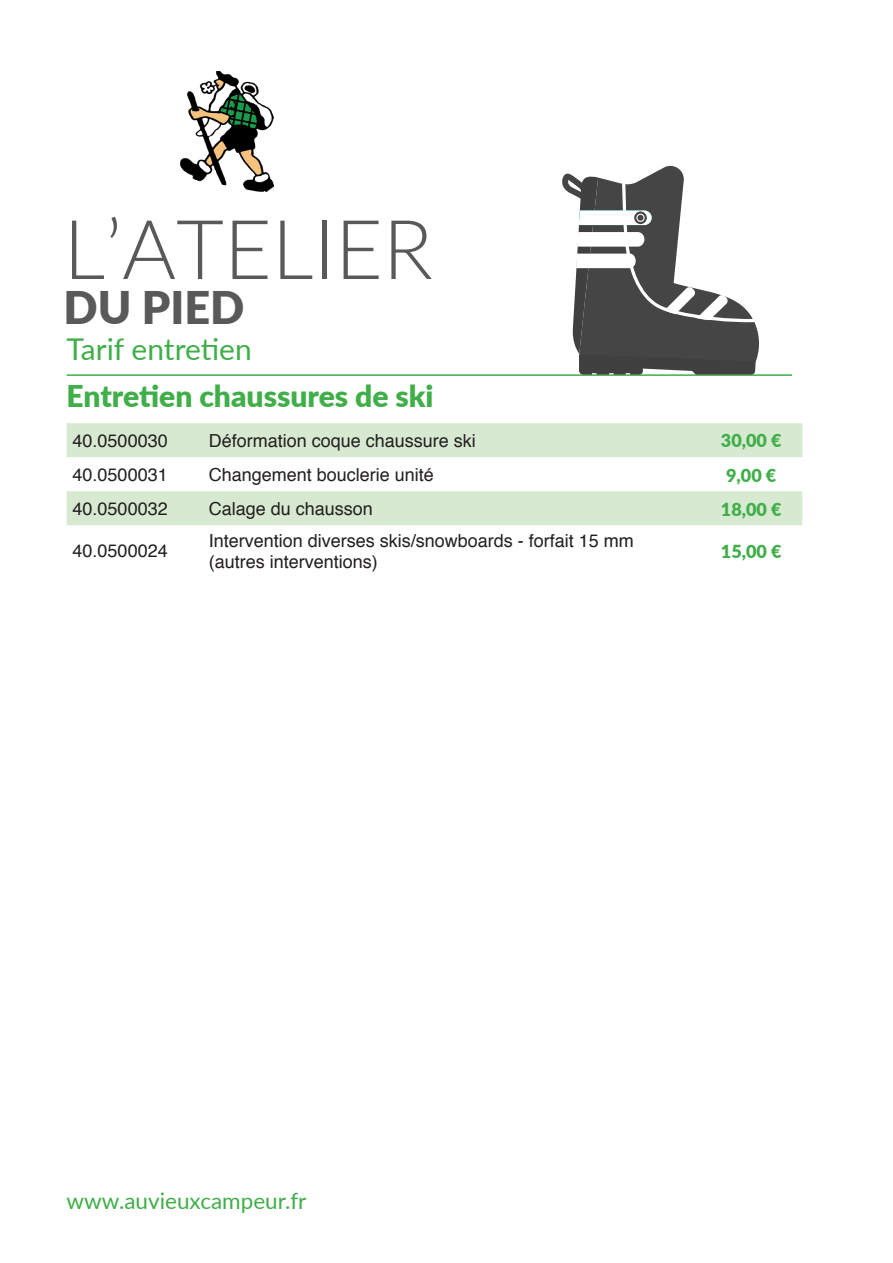
<style>
.page{position:relative;width:893px;height:1263px;background:#fff}
.page>*{position:absolute;margin:0;border:0;box-sizing:border-box;transform-origin:0 0}
.t1{font:300 82.5px "Lato";color:#595959}
.t2{font:900 45px "Lato";color:#595959}
.t3{font:900 30px "Lato";color:#40ae49}
.t4{font:30px "Lato";color:#40ae49}
.t5{font:22.5px "Lato";color:#40ae49}
.t6{font:18px "Helvetica";color:#231f20}
.t7{font:900 18px "Lato";color:#40ae49}
</style>
<div class="page">
<img style="left:181px;top:71px;width:93px;height:121px">
<hr style="left:67px;top:374px;width:725px;height:2px;background:#40ae49">
<svg style="left:67px;top:423px;width:735px;height:102px;fill:#d8e9d2"></svg>
<svg style="left:562px;top:165px;width:198px;height:210px"></svg>
<h1 class="t1" style="left:63px;top:192px;width:371px">L’ATELIER</h1>
<h2 class="t2" style="left:63px;top:273px;width:182px">DU PIED</h2>
<p class="t4" style="left:67px;top:328px;width:187px">Tarif entretien</p>
<p class="t3" style="left:67px;top:374px;width:368px">Entretien chaussures de ski</p>
<p class="t6" style="left:73px;top:425px;width:97px">40.0500030</p>
<p class="t6" style="left:209px;top:425px;width:269px">Déformation coque chaussure ski</p>
<p class="t7" style="left:721px;top:427px;width:62px">30,00 €</p>
<p class="t6" style="left:73px;top:459px;width:97px">40.0500031</p>
<p class="t6" style="left:209px;top:459px;width:227px">Changement bouclerie unité</p>
<p class="t7" style="left:726px;top:461px;width:52px">9,00 €</p>
<p class="t6" style="left:73px;top:493px;width:97px">40.0500032</p>
<p class="t6" style="left:209px;top:493px;width:166px">Calage du chausson</p>
<p class="t7" style="left:721px;top:495px;width:62px">18,00 €</p>
<p class="t6" style="left:73px;top:536px;width:97px">40.0500024</p>
<p class="t6" style="left:209px;top:525px;width:427px">Intervention diverses skis/snowboards - forfait 15 mm</p>
<p class="t6" style="left:209px;top:546px;width:171px">(autres interventions)</p>
<p class="t7" style="left:721px;top:537px;width:62px">15,00 €</p>
<p class="t5" style="left:67px;top:1185px;width:241px">www.auvieuxcampeur.fr</p>
</div>
